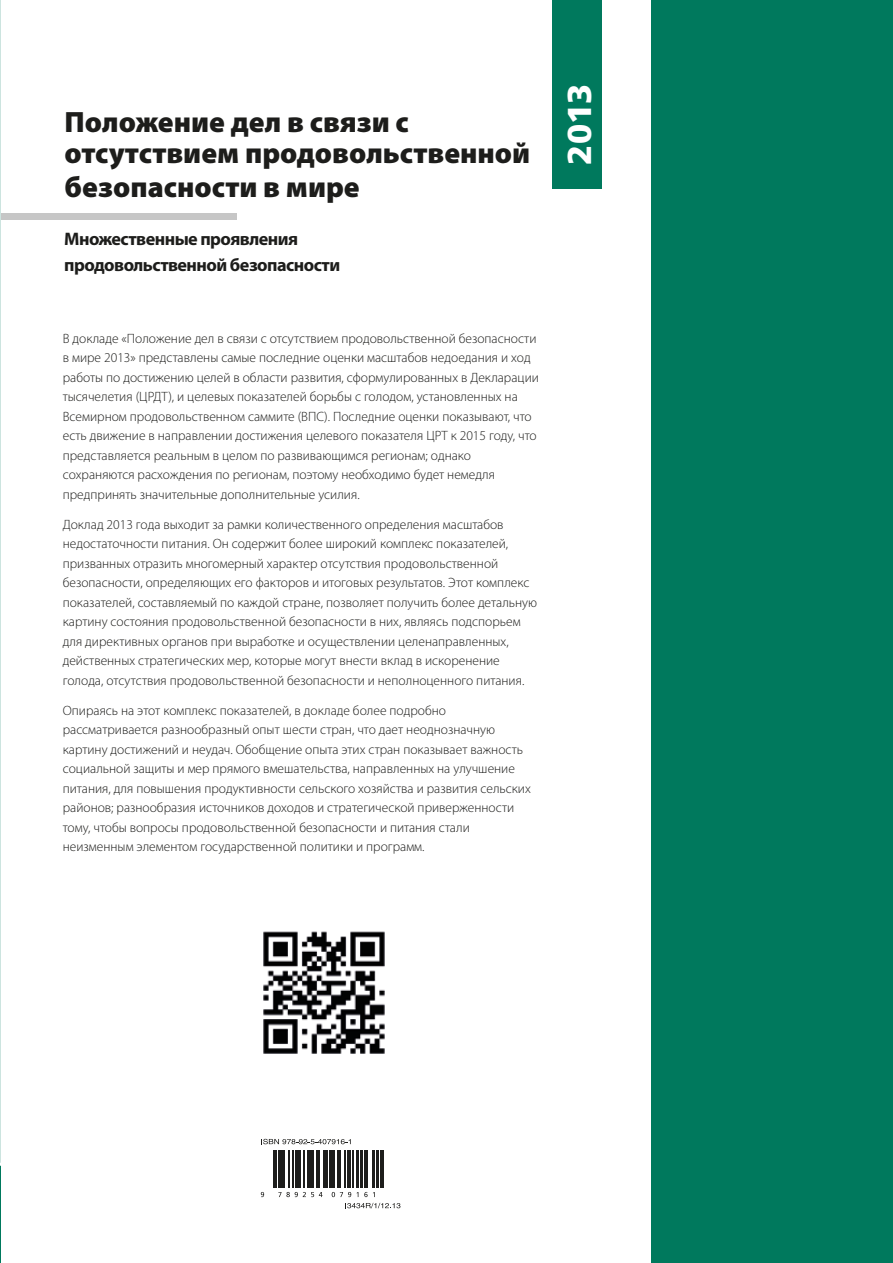
<style>
.page{position:relative;width:893px;height:1263px;background:#fff}
.page>*{position:absolute;margin:0;border:0;box-sizing:border-box;transform-origin:0 0}
.t1{font:900 33.15px "Frutiger LT Std";color:#fff}
.t2{font:900 29.4px/32.4px "Myriad Pro";color:#1d1d1b}
.t3{font:700 18.15px/25.5px "Myriad Pro";letter-spacing:-.03em;color:#1d1d1b}
.t4{font:300 13.5px/19.5px "Myriad Pro";color:#1d1d1b}
</style>
<div class="page">
<div style="left:552px;top:0;width:50px;height:189px;background:#00795d"></div>
<div style="left:0;top:213px;width:237px;height:7px;background:#c6c6c6"></div>
<div style="left:652px;top:0;width:241px;height:1263px;background:#00795d"></div>
<hr style="left:0;top:0;width:1px;height:1171px;background:#cce4df">
<hr style="left:0;top:1164px;width:1px;height:99px;background:#00795d">
<img style="left:263px;top:931px;width:122px;height:123px">
<svg style="left:345px;top:1203px;width:55px;height:5px"></svg>
<svg style="left:261px;top:1139px;width:90px;height:5px"></svg>
<hr style="left:273px;top:1151px;width:1px;height:37px;background:#1d1d1b">
<hr style="left:276px;top:1151px;width:1px;height:37px;background:#1d1d1b">
<hr style="left:278px;top:1151px;width:3px;height:37px;background:#1d1d1b">
<hr style="left:282px;top:1151px;width:3px;height:37px;background:#1d1d1b">
<hr style="left:288px;top:1151px;width:2px;height:37px;background:#1d1d1b">
<hr style="left:292px;top:1151px;width:1px;height:37px;background:#1d1d1b">
<hr style="left:295px;top:1151px;width:1px;height:37px;background:#1d1d1b">
<hr style="left:298px;top:1151px;width:3px;height:37px;background:#1d1d1b">
<hr style="left:304px;top:1151px;width:1px;height:37px;background:#1d1d1b">
<hr style="left:307px;top:1151px;width:2px;height:37px;background:#1d1d1b">
<hr style="left:310px;top:1151px;width:4px;height:37px;background:#1d1d1b">
<hr style="left:316px;top:1151px;width:1px;height:37px;background:#1d1d1b">
<hr style="left:319px;top:1151px;width:1px;height:37px;background:#1d1d1b">
<hr style="left:323px;top:1151px;width:3px;height:37px;background:#1d1d1b">
<hr style="left:327px;top:1151px;width:1px;height:37px;background:#1d1d1b">
<hr style="left:329px;top:1151px;width:1px;height:37px;background:#1d1d1b">
<hr style="left:331px;top:1151px;width:4px;height:37px;background:#1d1d1b">
<hr style="left:337px;top:1151px;width:1px;height:37px;background:#1d1d1b">
<hr style="left:340px;top:1151px;width:1px;height:37px;background:#1d1d1b">
<hr style="left:344px;top:1151px;width:1px;height:37px;background:#1d1d1b">
<hr style="left:348px;top:1151px;width:3px;height:37px;background:#1d1d1b">
<hr style="left:352px;top:1151px;width:1px;height:37px;background:#1d1d1b">
<hr style="left:356px;top:1151px;width:2px;height:37px;background:#1d1d1b">
<hr style="left:360px;top:1151px;width:3px;height:37px;background:#1d1d1b">
<hr style="left:364px;top:1151px;width:1px;height:37px;background:#1d1d1b">
<hr style="left:366px;top:1151px;width:1px;height:37px;background:#1d1d1b">
<hr style="left:372px;top:1151px;width:3px;height:37px;background:#1d1d1b">
<hr style="left:377px;top:1151px;width:2px;height:37px;background:#1d1d1b">
<hr style="left:380px;top:1151px;width:1px;height:37px;background:#1d1d1b">
<hr style="left:383px;top:1151px;width:1px;height:37px;background:#1d1d1b">
<svg style="left:261px;top:1192px;width:3px;height:5px"></svg>
<svg style="left:278px;top:1192px;width:45px;height:5px"></svg>
<svg style="left:332px;top:1192px;width:19px;height:5px"></svg>
<svg style="left:364px;top:1192px;width:11px;height:5px"></svg>
<h2 class="t2" style="left:65px;top:104px;width:467px">Положение дел в связи с отсутствием продовольственной безопасности в мире</h2>
<h3 class="t3" style="left:64px;top:226px;width:277px">Множественные проявления продовольственной безопасности</h3>
<p class="t4" style="left:63px;top:328px;width:478px">В докладе «Положение дел в связи с отсутствием продовольственной безопасности в мире 2013» представлены самые последние оценки масштабов недоедания и ход работы по достижению целей в области развития, сформулированных в Декларации тысячелетия (ЦРДТ), и целевых показателей борьбы с голодом, установленных на Всемирном продовольственном саммите (ВПС). Последние оценки показывают, что есть движение в направлении достижения целевого показателя ЦРТ к 2015 году, что представляется реальным в целом по развивающимся регионам; однако сохраняются расхождения по регионам, поэтому необходимо будет немедля предпринять значительные дополнительные усилия.</p>
<p class="t4" style="left:63px;top:514px;width:476px">Доклад 2013 года выходит за рамки количественного определения масштабов недостаточности питания. Он содержит более широкий комплекс показателей, призванных отразить многомерный характер отсутствия продовольственной безопасности, определяющих его факторов и итоговых результатов. Этот комплекс показателей, составляемый по каждой стране, позволяет получить более детальную картину состояния продовольственной безопасности в них, являясь подспорьем для директивных органов при выработке и осуществлении целенаправленных, действенных стратегических мер, которые могут внести вклад в искоренение голода, отсутствия продовольственной безопасности и неполноценного питания.</p>
<p class="t4" style="left:63px;top:700px;width:470px">Опираясь на этот комплекс показателей, в докладе более подробно рассматривается разнообразный опыт шести стран, что дает неоднозначную картину достижений и неудач. Обобщение опыта этих стран показывает важность социальной защиты и мер прямого вмешательства, направленных на улучшение питания, для повышения продуктивности сельского хозяйства и развития сельских районов; разнообразия источников доходов и стратегической приверженности тому, чтобы вопросы продовольственной безопасности и питания стали неизменным элементом государственной политики и программ.</p>
<h1 class="t1" style="left:560px;top:165px;width:82px;rotate:-90deg">2013</h1>
</div>
